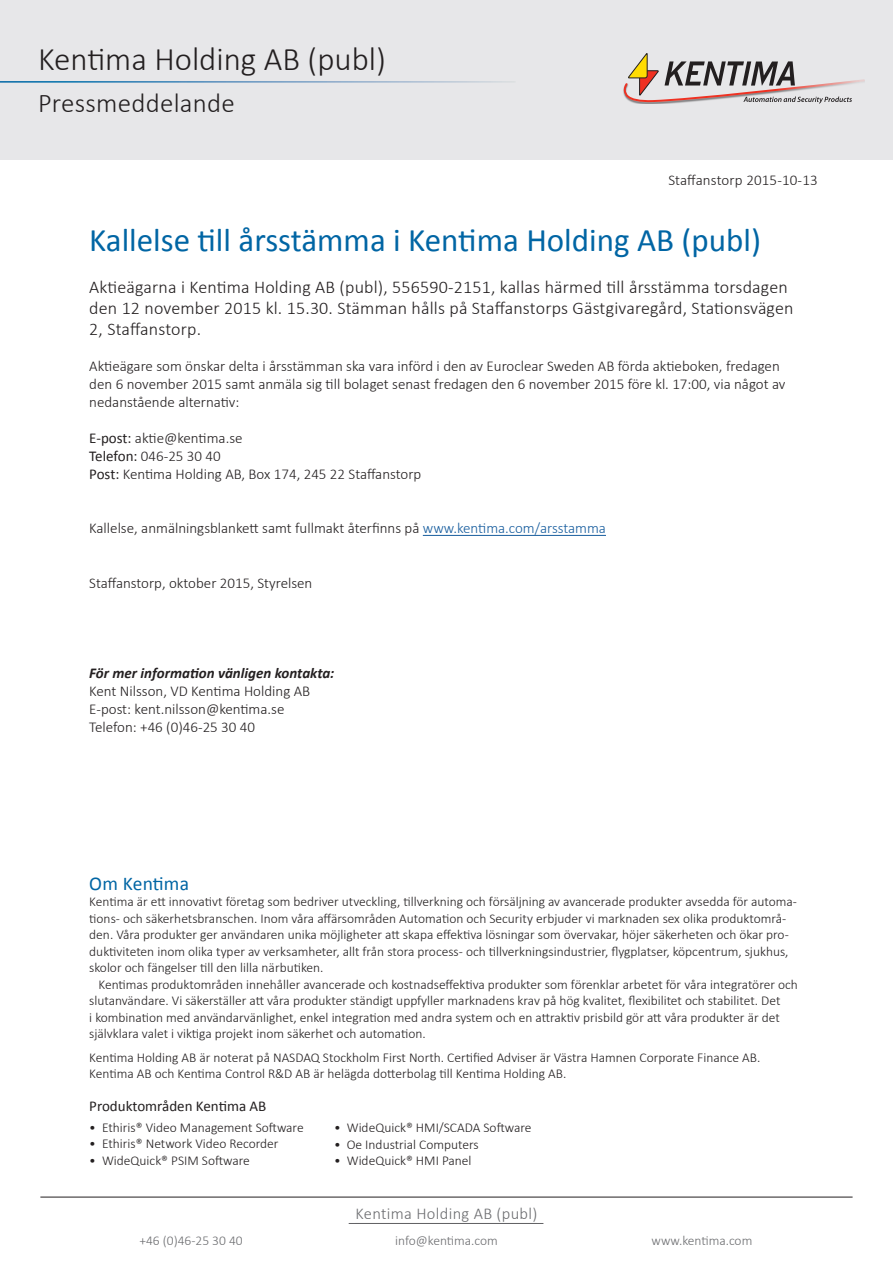
<style>
.page{position:relative;width:893px;height:1263px;background:#fff}
.page>*{position:absolute;margin:0;border:0;box-sizing:border-box;transform-origin:0 0}
.Rubrik{font:33px "Calibri";color:#0065a4}
.t1{font:300 33px "Calibri";color:#231f20}
.t2{font:300 27px "Calibri";letter-spacing:.01em;color:#231f20}
.t3{font:19.5px "Calibri";letter-spacing:.01em;color:#0065a4}
.Ingress{font:300 18px/21px "Calibri";letter-spacing:.01em;color:#231f20}
.t4{font:300 16.5px "Calibri";letter-spacing:.02em;color:#6c6d70}
.Brödtext{font:300 15px/18px "Calibri";color:#231f20}
.För_mer_information{font:300 15px "Calibri";color:#231f20}
.För_mer_information-2{font:italic 700 15px "Calibri";color:#231f20}
.t5{font:15px "Calibri";color:#231f20}
.Ingress-2{font:300 15px "Calibri";letter-spacing:.01em;color:#231f20}
.t6{font:300 13.5px/16.5px "Calibri";color:#231f20}
.t7{font:300 13.5px "Calibri";color:#6c6d70}
.s1{font-weight:400}
.s2{color:#175d9e}
</style>
<div class="page">
<div style="left:0;top:0;width:893px;height:159px;background:#e7e7e9"></div>
<hr style="left:0;top:81px;width:516px;height:2px;background:#fff">
<svg style="left:623px;top:53px;width:242px;height:51px"></svg>
<hr style="left:40px;top:1197px;width:813px;height:1px;background:#231f20">
<hr style="left:349px;top:1223px;width:194px;height:1px;background:#636366">
<hr style="left:423px;top:535px;width:183px;height:1px;background:#175d9e">
<h1 class="t1" style="left:38px;top:39px;width:349px">Kentima Holding AB (publ)</h1>
<h2 class="t2" style="left:38px;top:86px;width:198px">Pressmeddelande</h2>
<p class="Ingress-2" style="left:668px;top:171px;width:151px">Staffanstorp 2015-10-13</p>
<p class="Rubrik" style="left:89px;top:219px;width:673px">Kallelse till årsstämma i Kentima Holding AB (publ)</p>
<p class="Ingress" style="left:89px;top:277px;width:706px">Aktieägarna i Kentima Holding AB (publ), 556590-2151, kallas härmed till årsstämma torsdagen den 12 november 2015 kl. 15.30. Stämman hålls på Staffanstorps Gästgivaregård, Stationsvägen<br>2, Staffanstorp.</p>
<p class="Brödtext" style="left:89px;top:357px;width:698px">Aktieägare som önskar delta i årsstämman ska vara införd i den av Euroclear Sweden AB förda aktieboken, fredagen den 6 november 2015 samt anmäla sig till bolaget senast fredagen den 6 november 2015 före kl. 17:00, via något av nedanstående alternativ:</p>
<p class="Brödtext" style="left:89px;top:429px;width:155px"><span class="s1">E-post:</span> aktie@kentima.se</p>
<p class="Brödtext" style="left:89px;top:447px;width:133px"><span class="s1">Telefon:</span> 046-25 30 40</p>
<p class="Brödtext" style="left:89px;top:465px;width:334px"><span class="s1">Post:</span> Kentima Holding AB, Box 174, 245 22 Staffanstorp</p>
<p class="Brödtext" style="left:89px;top:519px;width:518px">Kallelse, anmälningsblankett samt fullmakt återfinns på <span class="s2">www.kentima.com/arsstamma</span></p>
<p class="Brödtext" style="left:89px;top:573px;width:225px">Staffanstorp, oktober 2015, Styrelsen</p>
<p class="För_mer_information-2" style="left:89px;top:663px;width:247px">För mer information vänligen kontakta:</p>
<p class="För_mer_information" style="left:89px;top:681px;width:222px">Kent Nilsson, VD Kentima Holding AB</p>
<p class="För_mer_information" style="left:89px;top:699px;width:197px">E-post: kent.nilsson@kentima.se</p>
<p class="För_mer_information" style="left:89px;top:717px;width:167px">Telefon: +46 (0)46-25 30 40</p>
<h3 class="t3" style="left:89px;top:871px;width:101px">Om Kentima</h3>
<p class="t6" style="left:89px;top:893px;width:709px">Kentima är ett innovativt företag som bedriver utveckling, tillverkning och försäljning av avancerade produkter avsedda för automa&shy;tions- och säkerhetsbranschen. Inom våra affärsområden Automation och Security erbjuder vi marknaden sex olika produktområ&shy;den. Våra produkter ger användaren unika möjligheter att skapa effektiva lösningar som övervakar, höjer säkerheten och ökar pro&shy;duktiviteten inom olika typer av verksamheter, allt från stora process- och tillverkningsindustrier, flygplatser, köpcentrum, sjukhus, skolor och fängelser till den lilla närbutiken.</p>
<p class="t6" style="left:89px;top:976px;width:710px;text-indent:9px">Kentimas produktområden innehåller avancerade och kostnadseffektiva produkter som förenklar arbetet för våra integratörer och slutanvändare. Vi säkerställer att våra produkter ständigt uppfyller marknadens krav på hög kvalitet, flexibilitet och stabilitet. Det<br>i kombination med användarvänlighet, enkel integration med andra system och en attraktiv prisbild gör att våra produkter är det självklara valet i viktiga projekt inom säkerhet och automation.</p>
<p class="t6" style="left:89px;top:1049px;width:673px">Kentima Holding AB är noterat på NASDAQ Stockholm First North. Certified Adviser är Västra Hamnen Corporate Finance AB.<br>Kentima AB och Kentima Control R&amp;D AB är helägda dotterbolag till Kentima Holding AB.</p>
<p class="t5" style="left:89px;top:1096px;width:179px">Produktområden Kentima AB</p>
<p class="t6" style="left:89px;top:1119px;width:216px">• Ethiris® Video Management Software</p>
<p class="t6" style="left:89px;top:1135px;width:191px">• Ethiris® Network Video Recorder</p>
<p class="t6" style="left:89px;top:1152px;width:162px">• WideQuick® PSIM Software</p>
<p class="t6" style="left:334px;top:1119px;width:199px">• WideQuick® HMI/SCADA Software</p>
<p class="t6" style="left:334px;top:1136px;width:146px">• Oe Industrial Computers</p>
<p class="t6" style="left:334px;top:1152px;width:139px">• WideQuick® HMI Panel</p>
<p class="t4" style="left:356px;top:1203px;width:183px">Kentima Holding AB (publ)</p>
<p class="t7" style="left:139px;top:1232px;width:105px">+46 (0)46-25 30 40</p>
<p class="t7" style="left:395px;top:1232px;width:104px">info@kentima.com</p>
<p class="t7" style="left:652px;top:1232px;width:102px">www.kentima.com</p>
</div>
